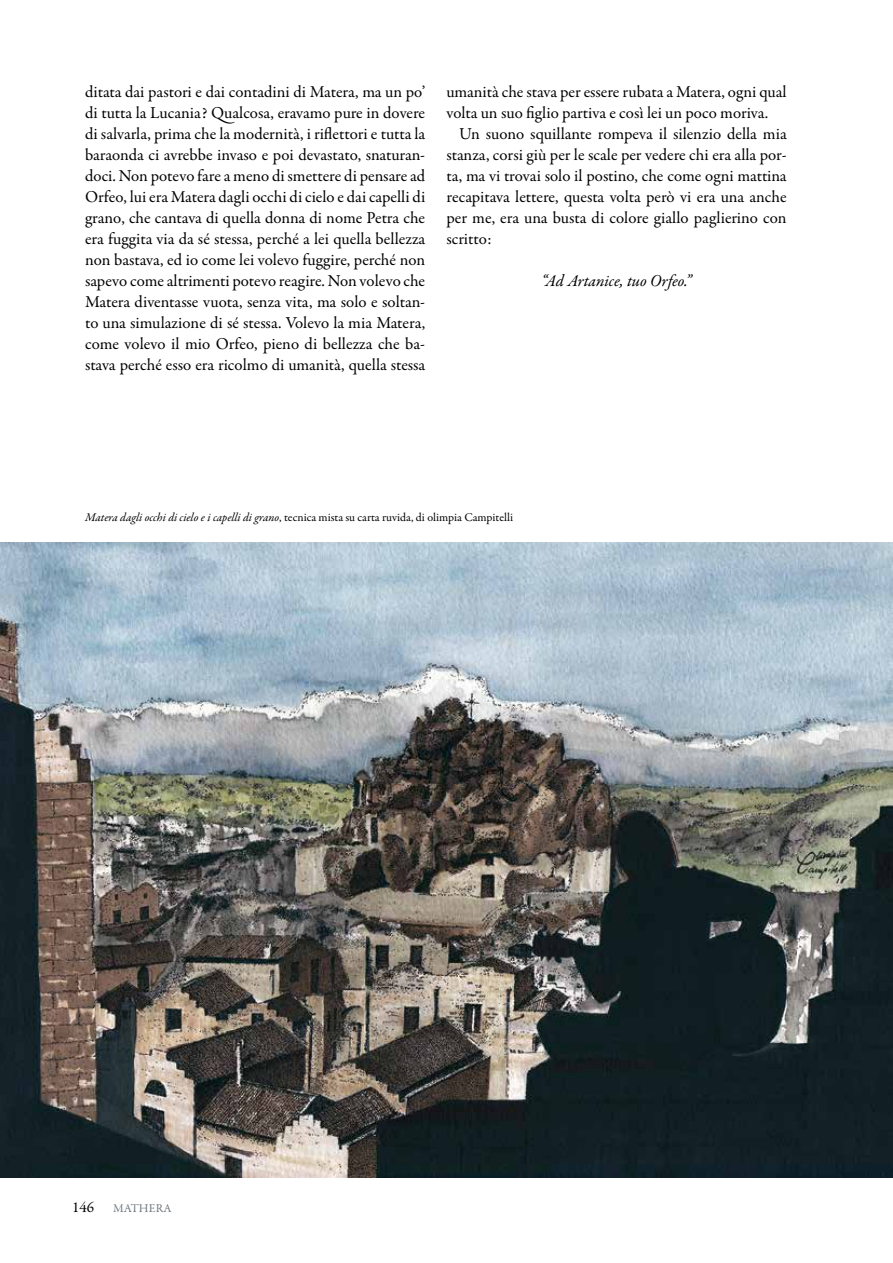
<style>
.page{position:relative;width:893px;height:1263px;background:#fff}
.page>*{position:absolute;margin:0;border:0;box-sizing:border-box;transform-origin:0 0}
.t1{font:16.8px/21px "Garamond Premr Pro";letter-spacing:.025em;color:#000;text-align:justify}
.t2{font:italic 16.8px "Garamond Premr Pro";letter-spacing:-.01em;color:#000}
.t3{font:15px "Garamond Premr Pro";color:#000}
.t4{font:12px "Garamond Premr Pro";color:#000}
.t5{font:12px "Garamond Premr Pro";letter-spacing:.01em;color:#71787d}
.s1{font-style:italic}
</style>
<div class="page">
<img style="left:0;top:542px;width:893px;height:636px">
<p class="t1" style="left:85px;top:82px;width:342px">ditata dai pastori e dai contadini di Matera, ma un po’ di tutta la Lucania? Qualcosa, eravamo pure in dovere di salvarla, prima che la modernità, i riflettori e tutta la baraonda ci avrebbe invaso e poi devastato, snaturan&shy;doci. Non potevo fare a meno di smettere di pensare ad Orfeo, lui era Matera dagli occhi di cielo e dai capelli di grano, che cantava di quella donna di nome Petra che era fuggita via da sé stessa, perché a lei quella bellezza non bastava, ed io come lei volevo fuggire, perché non sapevo come altrimenti potevo reagire. Non volevo che Matera diventasse vuota, senza vita, ma solo e soltan&shy;to una simulazione di sé stessa. Volevo la mia Matera, come volevo il mio Orfeo, pieno di bellezza che ba&shy;stava perché esso era ricolmo di umanità, quella stessa</p>
<p class="t1" style="left:446px;top:82px;width:342px">umanità che stava per essere rubata a Matera, ogni qual volta un suo figlio partiva e così lei un poco moriva.</p>
<p class="t1" style="left:446px;top:124px;width:342px;text-indent:13px">Un suono squillante rompeva il silenzio della mia stanza, corsi giù per le scale per vedere chi era alla por&shy;ta, ma vi trovai solo il postino, che come ogni mattina recapitava lettere, questa volta però vi era una anche per me, era una busta di colore giallo paglierino con scritto:</p>
<p class="t2" style="left:542px;top:270px;width:152px">“Ad Artanice, tuo Orfeo.”</p>
<p class="t4" style="left:85px;top:510px;width:430px"><span class="s1">Matera dagli occhi di cielo e i capelli di grano</span>, tecnica mista su carta ruvida, di olimpia Campitelli</p>
<p class="t3" style="left:72px;top:1198px;width:23px">146</p>
<p class="t5" style="left:113px;top:1201px;width:60px">MATHERA</p>
</div>
